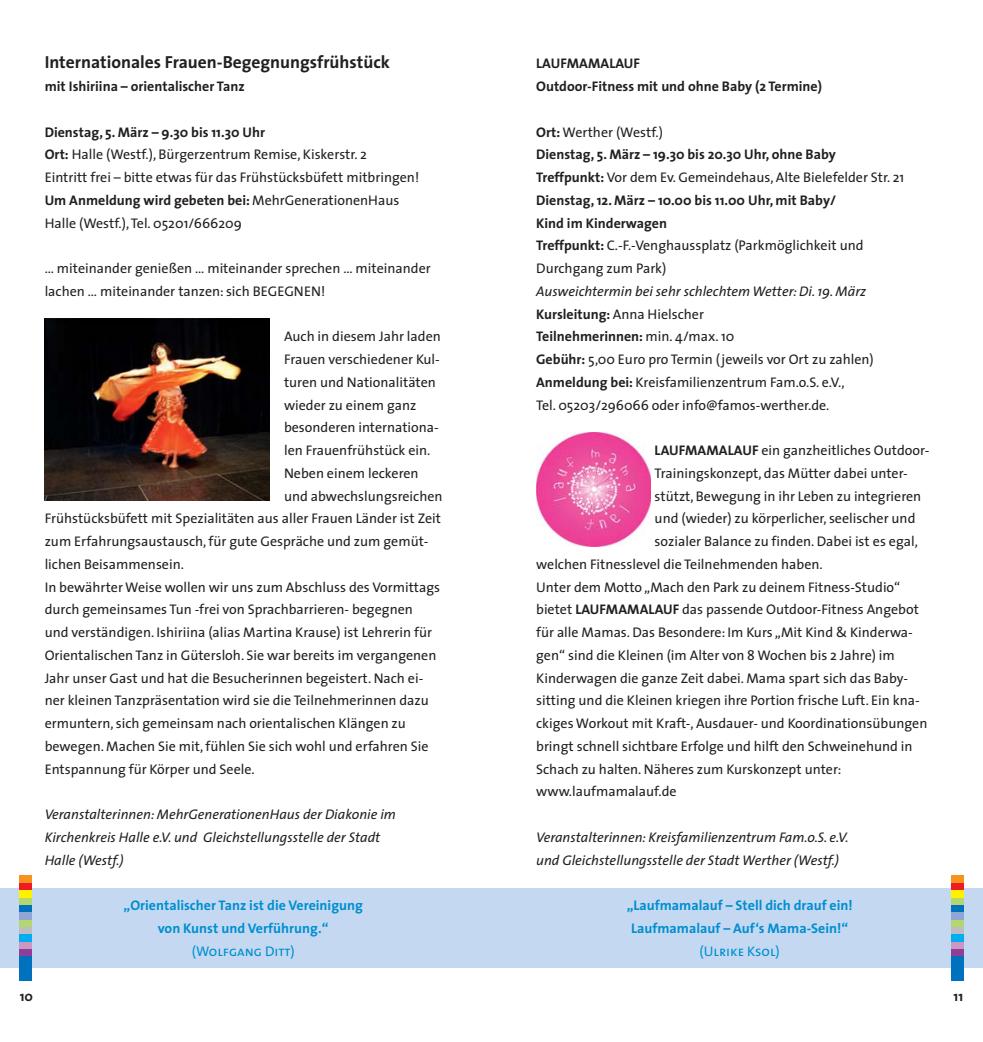
<style>
.page{position:relative;width:983px;height:1042px;background:#fff}
.page>*{position:absolute;margin:0;border:0;box-sizing:border-box;transform-origin:0 0}
.t1{font:700 17.5px "The Sans";color:#231f20}
.t2{font:14px/22.8px "The Sans";color:#231f20}
.t3{font:700 14px/22.8px "The Sans";color:#231f20}
.t4{font:italic 14px/22.8px "The Sans";color:#231f20}
.t5{font:700 14px/22.8px "The Sans";color:#008ed0;text-align:center}
.t6{font:14px "The Sans Caps";color:#008ed0}
.s1{font-weight:700}
.s2{font-weight:400}
.s3{font-style:italic}
</style>
<div class="page">
<div style="left:0;top:888px;width:982px;height:79px;background:#c4d9f1"></div>
<div style="left:20px;top:956px;width:12px;height:24px;background:#0071bc"></div>
<div style="left:20px;top:948px;width:12px;height:8px;background:#903f98"></div>
<div style="left:20px;top:941px;width:12px;height:7px;background:#cb97c4"></div>
<div style="left:20px;top:934px;width:12px;height:7px;background:#00aeef"></div>
<div style="left:20px;top:926px;width:12px;height:8px;background:#bbbdc0"></div>
<div style="left:20px;top:919px;width:12px;height:7px;background:#b4d670"></div>
<div style="left:20px;top:912px;width:12px;height:7px;background:#90a7d6"></div>
<div style="left:20px;top:904px;width:12px;height:8px;background:#0071bc"></div>
<div style="left:20px;top:897px;width:12px;height:7px;background:#b4d670"></div>
<div style="left:20px;top:890px;width:12px;height:7px;background:#fff200"></div>
<div style="left:20px;top:882px;width:12px;height:8px;background:#ed1c24"></div>
<div style="left:20px;top:875px;width:12px;height:7px;background:#f7931d"></div>
<div style="left:950px;top:956px;width:12px;height:24px;background:#0071bc"></div>
<div style="left:950px;top:948px;width:12px;height:8px;background:#903f98"></div>
<div style="left:950px;top:941px;width:12px;height:7px;background:#cb97c4"></div>
<div style="left:950px;top:934px;width:12px;height:7px;background:#00aeef"></div>
<div style="left:950px;top:926px;width:12px;height:8px;background:#bbbdc0"></div>
<div style="left:950px;top:919px;width:12px;height:7px;background:#b4d670"></div>
<div style="left:950px;top:912px;width:12px;height:7px;background:#90a7d6"></div>
<div style="left:950px;top:904px;width:12px;height:8px;background:#0071bc"></div>
<div style="left:950px;top:897px;width:12px;height:7px;background:#b4d670"></div>
<div style="left:950px;top:890px;width:12px;height:7px;background:#fff200"></div>
<div style="left:950px;top:882px;width:12px;height:8px;background:#ed1c24"></div>
<div style="left:950px;top:875px;width:12px;height:7px;background:#f7931d"></div>
<img style="left:45px;top:318px;width:224px;height:182px">
<img style="left:536px;top:432px;width:114px;height:114px">
<p class="t1" style="left:45px;top:53px;width:347px">Internationales Frauen-Begegnungsfrühstück</p>
<p class="t3" style="left:45px;top:75px;width:201px">mit Ishiriina – orientalischer Tanz</p>
<p class="t2" style="left:45px;top:122px;width:376px"><span class="s1">Dienstag, 5. März – 9.30 bis 11.30 Uhr<br>Ort:</span> Halle (Westf.), Bürgerzentrum Remise, Kiskerstr. 2<br>Eintritt frei – bitte etwas für das Frühstücksbüfett mitbringen!<br><span class="s1">Um Anmeldung wird gebeten bei:</span> MehrGenerationenHaus Halle (Westf.), Tel. 05201/666209</p>
<p class="t2" style="left:45px;top:258px;width:387px">… miteinander genießen … miteinander sprechen … miteinander lachen … miteinander tanzen: sich BEGEGNEN!</p>
<p class="t2" style="left:284px;top:327px;width:158px">Auch in diesem Jahr laden</p>
<p class="t2" style="left:284px;top:349px;width:157px">Frauen verschiedener Kul-</p>
<p class="t2" style="left:284px;top:372px;width:153px">turen und Nationalitäten</p>
<p class="t2" style="left:284px;top:395px;width:134px">wieder zu einem ganz</p>
<p class="t2" style="left:284px;top:418px;width:156px">besonderen internationa-</p>
<p class="t2" style="left:284px;top:440px;width:148px">len Frauenfrühstück ein.</p>
<p class="t2" style="left:284px;top:463px;width:136px">Neben einem leckeren</p>
<p class="t2" style="left:284px;top:486px;width:160px">und abwechslungsreichen</p>
<p class="t2" style="left:45px;top:509px;width:398px">Frühstücksbüfett mit Spezialitäten aus aller Frauen Länder ist Zeit</p>
<p class="t2" style="left:45px;top:531px;width:385px">zum Erfahrungsaustausch, für gute Gespräche und zum gemüt-</p>
<p class="t2" style="left:45px;top:554px;width:141px">lichen Beisammensein.</p>
<p class="t2" style="left:45px;top:577px;width:397px">In bewährter Weise wollen wir uns zum Abschluss des Vormittags</p>
<p class="t2" style="left:45px;top:600px;width:369px">durch gemeinsames Tun -frei von Sprachbarrieren- begegnen</p>
<p class="t2" style="left:45px;top:622px;width:389px">und verständigen. Ishiriina (alias Martina Krause) ist Lehrerin für</p>
<p class="t2" style="left:45px;top:645px;width:393px">Orientalischen Tanz in Gütersloh. Sie war bereits im vergangenen</p>
<p class="t2" style="left:45px;top:668px;width:380px">Jahr unser Gast und hat die Besucherinnen begeistert. Nach ei-</p>
<p class="t2" style="left:45px;top:691px;width:385px">ner kleinen Tanzpräsentation wird sie die Teilnehmerinnen dazu</p>
<p class="t2" style="left:45px;top:713px;width:362px">ermuntern, sich gemeinsam nach orientalischen Klängen zu</p>
<p class="t2" style="left:45px;top:736px;width:385px">bewegen. Machen Sie mit, fühlen Sie sich wohl und erfahren Sie</p>
<p class="t2" style="left:45px;top:759px;width:211px">Entspannung für Körper und Seele.</p>
<p class="t4" style="left:45px;top:804px;width:353px">Veranstalterinnen: MehrGenerationenHaus der Diakonie im<br>Kirchenkreis Halle e.V. und Gleichstellungsstelle der Stadt<br>Halle (Westf.)</p>
<p class="t5" style="left:124px;top:894px;width:241px">„Orientalischer Tanz ist die Vereinigung von Kunst und Verführung.“</p>
<p class="t6" style="left:192px;top:942px;width:104px">(Wolfgang Ditt)</p>
<p class="t3" style="left:536px;top:53px;width:287px">LAUFMAMALAUF<br>Outdoor-Fitness mit und ohne Baby (2 Termine)</p>
<p class="t3" style="left:536px;top:121px;width:369px">Ort: <span class="s2">Werther (Westf.)<br></span>Dienstag, 5. März – 19.30 bis 20.30 Uhr, ohne Baby Treffpunkt: <span class="s2">Vor dem Ev. Gemeindehaus, Alte Bielefelder Str. 21<br></span>Dienstag, 12. März – 10.00 bis 11.00 Uhr, mit Baby/<br>Kind im Kinderwagen<br>Treffpunkt: <span class="s2">C.-F.-Venghaussplatz (Parkmöglichkeit und Durchgang zum Park)</span></p>
<p class="t2" style="left:536px;top:281px;width:339px"><span class="s3">Ausweichtermin bei sehr schlechtem Wetter: Di. 19. März </span><span class="s1">Kursleitung:</span> Anna Hielscher<br><span class="s1">Teilnehmerinnen:</span> min. 4/max. 10<br><span class="s1">Gebühr:</span> 5,00 Euro pro Termin (jeweils vor Ort zu zahlen)<br><span class="s1">Anmeldung bei:</span> Kreisfamilienzentrum Fam.o.S. e.V.,<br>Tel. 05203/296066 oder info@famos-werther.de.</p>
<p class="t2" style="left:654px;top:440px;width:276px"><span class="s1">LAUFMAMALAUF</span> ein ganzheitliches Outdoor-</p>
<p class="t2" style="left:654px;top:463px;width:255px">Trainingskonzept, das Mütter dabei unter-</p>
<p class="t2" style="left:654px;top:486px;width:268px">stützt, Bewegung in ihr Leben zu integrieren</p>
<p class="t2" style="left:654px;top:509px;width:262px">und (wieder) zu körperlicher, seelischer und</p>
<p class="t2" style="left:654px;top:531px;width:265px">sozialer Balance zu finden. Dabei ist es egal,</p>
<p class="t2" style="left:536px;top:554px;width:288px">welchen Fitnesslevel die Teilnehmenden haben.</p>
<p class="t2" style="left:536px;top:577px;width:365px">Unter dem Motto „Mach den Park zu deinem Fitness-Studio“</p>
<p class="t2" style="left:536px;top:600px;width:384px">bietet <span class="s1">LAUFMAMALAUF</span> das passende Outdoor-Fitness Angebot</p>
<p class="t2" style="left:536px;top:622px;width:378px">für alle Mamas. Das Besondere: Im Kurs „Mit Kind &amp; Kinderwa-</p>
<p class="t2" style="left:536px;top:645px;width:360px">gen“ sind die Kleinen (im Alter von 8 Wochen bis 2 Jahre) im</p>
<p class="t2" style="left:536px;top:668px;width:373px">Kinderwagen die ganze Zeit dabei. Mama spart sich das Baby-</p>
<p class="t2" style="left:536px;top:691px;width:385px">sitting und die Kleinen kriegen ihre Portion frische Luft. Ein kna-</p>
<p class="t2" style="left:536px;top:713px;width:392px">ckiges Workout mit Kraft-, Ausdauer- und Koordinationsübungen</p>
<p class="t2" style="left:536px;top:736px;width:378px">bringt schnell sichtbare Erfolge und hilft den Schweinehund in</p>
<p class="t2" style="left:536px;top:759px;width:307px">Schach zu halten. Näheres zum Kurskonzept unter:</p>
<p class="t2" style="left:536px;top:782px;width:142px">www.laufmamalauf.de</p>
<p class="t4" style="left:536px;top:827px;width:314px">Veranstalterinnen: Kreisfamilienzentrum Fam.o.S. e.V. und Gleichstellungsstelle der Stadt Werther (Westf.)</p>
<p class="t5" style="left:626px;top:894px;width:227px">„Laufmamalauf – Stell dich drauf ein!<br>Laufmamalauf – Auf‘s Mama-Sein!“</p>
<p class="t6" style="left:699px;top:942px;width:82px">(Ulrike Ksol)</p>
<p class="t3" style="left:20px;top:985px;width:15px">10</p>
<p class="t3" style="left:953px;top:985px;width:11px">11</p>
</div>
